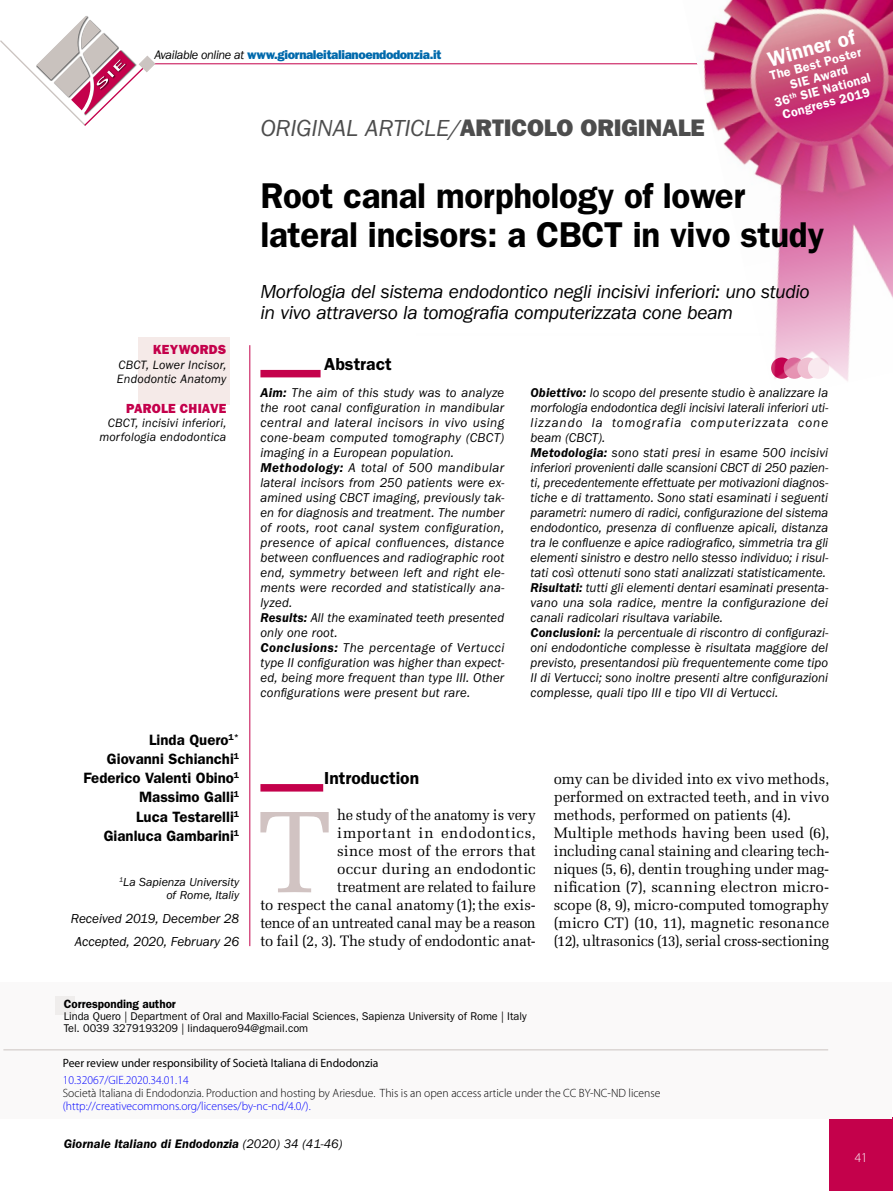
<style>
.page{position:relative;width:893px;height:1191px;background:#fff}
.page>*{position:absolute;margin:0;border:0;box-sizing:border-box;transform-origin:0 0}
.t1{font:116.1px "Melior LT Std";color:#d1c3c2}
.t2{font:600 36px/39px "ITC Franklin Gothic Std";letter-spacing:-.01em;color:#000}
.t3{font:24px "ITC Franklin Gothic Std Hvy";color:#4d4d4d}
.t4{font:600 21px "ITC Franklin Gothic Std";color:#fff}
.t5{font:italic 19.5px/21px "ITC Franklin Gothic Std";letter-spacing:-.02em;color:#000}
.t6{font:600 17.4px "ITC Franklin Gothic Std";color:#000}
.t7{font:15.15px/18px "Melior LT Std";letter-spacing:-.005em;color:#000}
.t8{font:15.15px/18px "Melior LT Std";letter-spacing:-.005em;color:#000;text-align:right;scale:.96 1}
.t9{font:600 15px/19.2px "ITC Franklin Gothic Std";color:#000;text-align:right}
.t10{font:italic 13.5px/23.5px "ITC Franklin Gothic Std";letter-spacing:-.005em;color:#000}
.t11{font:300 13.5px "Myriad Pro";color:#fff}
.t12{font:italic 13.2px/15px "ITC Franklin Gothic Std";letter-spacing:.01em;color:#000}
.t13{font:13.2px "ITC Franklin Gothic Std Hvy";letter-spacing:.015em;color:#c4014b}
.t14{font:600 12.9px/13.5px "ITC Franklin Gothic Std";color:#fff;text-align:center}
.t15{font:12.75px "ITC Franklin Gothic Std Hvy";letter-spacing:-.03em;color:#0069ac}
.t16{font:italic 600 12.75px "ITC Franklin Gothic Std";color:#000}
.t17{font:italic 12.45px/14.2px "ITC Franklin Gothic Std";letter-spacing:.015em;color:#000}
.t18{font:300 12px "Myriad Pro";color:#000}
.t19{font:300 12px "Myriad Pro";color:#00f}
.t20{font:12px "Myriad Pro";color:#000}
.t21{font:italic 12px/13.5px "ITC Franklin Gothic Std";color:#000;text-align:right}
.t22{font:600 12px "ITC Franklin Gothic Std";color:#000}
.t23{font:11.25px/12px "ITC Franklin Gothic Std";color:#000}
.s1{font-family:"ITC Franklin Gothic Std";font-style:italic;color:#000}
.s2{font-family:"ITC Franklin Gothic Std";font-style:italic}
.s3{font-weight:600}
.s4{font-weight:400}
</style>
<div class="page">
<hr style="left:147px;top:64px;width:682px;height:1px;background:#c4014b">
<div style="left:829px;top:1118px;width:64px;height:73px;background:#c4014b"></div>
<svg style="left:0;top:16px;width:155px;height:110px"></svg>
<div style="left:138px;top:337px;width:92px;height:68px;background:#f5eae8"></div>
<div style="left:0;top:982px;width:892px;height:136px;background:#faf9f9"></div>
<hr style="left:3px;top:1049px;width:825px;height:1px;background:#cbc4c1">
<div style="left:55px;top:997px;width:20px;height:18px;background:#efedec"></div>
<hr style="left:250px;top:345px;width:1px;height:601px;background:#c4014b">
<div style="left:260px;top:370px;width:61px;height:7px;background:#c4014b"></div>
<img style="left:682px;top:0;width:211px;height:381px">
<div style="left:260px;top:784px;width:63px;height:7px;background:#c4014b"></div>
<p class="t15" style="left:154px;top:47px;width:288px"><span class="s1">Available online at</span> www.giornaleitalianoendodonzia.it</p>
<h3 class="t3" style="left:260px;top:113px;width:446px"><span class="s2">ORIGINAL ARTICLE/</span>ARTICOLO ORIGINALE</h3>
<h3 class="t4" style="left:765px;top:48px;width:91px;rotate:-15deg">Winner of</h3>
<p class="t14" style="left:766px;top:70px;width:100px;rotate:-15deg">The Best Poster<br>SIE Award<br>36<sup>th</sup> SIE National<br>Congress 2019</p>
<p class="t13" style="left:153px;top:342px;width:75px">KEYWORDS</p>
<p class="t17" style="left:117px;top:357px;width:111px">CBCT, Lower Incisor,<br>Endodontic Anatomy</p>
<p class="t13" style="left:126px;top:401px;width:102px">PAROLE CHIAVE</p>
<p class="t17" style="left:99px;top:416px;width:128px;text-align:right">CBCT, incisivi inferiori, morfologia endodontica</p>
<p class="t9" style="left:83px;top:730px;width:157px">Linda Quero<sup>1*<br></sup>Giovanni Schianchi<sup>1<br></sup>Federico Valenti Obino<sup>1<br></sup>Massimo Galli<sup>1<br></sup>Luca Testarelli<sup>1<br></sup>Gianluca Gambarini<sup>1</sup></p>
<p class="t21" style="left:119px;top:875px;width:121px"><sup>1</sup>La Sapienza University of Rome, Italiy</p>
<p class="t10" style="left:71px;top:906px;width:170px">Received 2019, December 28<br>Accepted, 2020, February 26</p>
<h2 class="t2" style="left:260px;top:176px;width:565px">Root canal morphology of lower lateral incisors: a CBCT in vivo study</h2>
<h3 class="t5" style="left:260px;top:281px;width:551px">Morfologia del sistema endodontico negli incisivi inferiori: uno studio in vivo attraverso la tomografia computerizzata cone beam</h3>
<h3 class="t6" style="left:324px;top:354px;width:69px">Abstract</h3>
<p class="t12" style="left:260px;top:385px;width:245px"><span class="s3">Aim:</span> The aim of this study was to analyze the root canal configuration in mandibular central and lateral incisors in vivo using cone-beam computed tomography (CBCT) imaging in a European population.<br><span class="s3">Methodology:</span> A total of 500 mandibular lateral incisors from 250 patients were ex&shy;amined using CBCT imaging, previously tak&shy;en for diagnosis and treatment. The number of roots, root canal system configuration, presence of apical confluences, distance between confluences and radiographic root end, symmetry between left and right ele&shy;ments were recorded and statistically ana&shy;lyzed.<br><span class="s3">Results:</span> All the examinated teeth presented only one root.<br><span class="s3">Conclusions:</span> The percentage of Vertucci type II configuration was higher than expect&shy;ed, being more frequent than type III. Other configurations were present but rare.</p>
<p class="t12" style="left:530px;top:385px;width:299px"><span class="s3">Obiettivo:</span> lo scopo del presente studio è analizzare la morfologia endodontica degli incisivi laterali inferiori uti&shy;lizzando la tomografia computerizzata cone beam (CBCT).<br><span class="s3">Metodologia:</span> sono stati presi in esame 500 incisivi inferiori provenienti dalle scansioni CBCT di 250 pazien&shy;ti, precedentemente effettuate per motivazioni diagnos&shy;tiche e di trattamento. Sono stati esaminati i seguenti parametri: numero di radici, configurazione del sistema endodontico, presenza di confluenze apicali, distanza tra le confluenze e apice radiografico, simmetria tra gli elementi sinistro e destro nello stesso individuo; i risul&shy;tati così ottenuti sono stati analizzati statisticamente.<br><span class="s3">Risultati:</span> tutti gli elementi dentari esaminati presenta&shy;vano una sola radice, mentre la configurazione dei canali radicolari risultava variabile.<br><span class="s3">Conclusioni:</span> la percentuale di riscontro di configurazi&shy;oni endodontiche complesse è risultata maggiore del previsto, presentandosi più frequentemente come tipo II di Vertucci; sono inoltre presenti altre configurazioni complesse, quali tipo III e tipo VII di Vertucci.</p>
<h3 class="t6" style="left:324px;top:768px;width:96px">Introduction</h3>
<h1 class="t1" style="left:257px;top:784px;width:77px">T</h1>
<p class="t8" style="left:260px;top:806px;width:288px">he study of the anatomy is very important in endodontics,<br>since most of the errors that<br>occur during an endodontic<br>treatment are related to failure<br>to respect the canal anatomy (1); the exis&shy;tence of an untreated canal may be a reason to fail (2, 3). The study of endodontic anat-</p>
<p class="t7" style="left:554px;top:770px;width:277px">omy can be divided into ex vivo methods, performed on extracted teeth, and in vivo methods, performed on patients (4).<br>Multiple methods having been used (6), including canal staining and clearing tech&shy;niques (5, 6), dentin troughing under mag&shy;nification (7), scanning electron micro&shy;scope (8, 9), micro-computed tomography (micro CT) (10, 11), magnetic resonance (12), ultrasonics (13), serial cross-sectioning</p>
<p class="t22" style="left:64px;top:997px;width:114px">Corresponding author</p>
<p class="t23" style="left:64px;top:1010px;width:464px">Linda Quero | Department of Oral and Maxillo-Facial Sciences, Sapienza University of Rome | Italy<br>Tel. 0039 3279193209 | lindaquero94@gmail.com</p>
<p class="t20" style="left:63px;top:1056px;width:317px">Peer review under responsibility of Società Italiana di Endodonzia</p>
<p class="t19" style="left:63px;top:1072px;width:127px">10.32067/GIE.2020.34.01.14</p>
<p class="t18" style="left:63px;top:1085px;width:599px">Società Italiana di Endodonzia. Production and hosting by Ariesdue. This is an open access article under the CC BY-NC-ND license</p>
<p class="t19" style="left:63px;top:1098px;width:249px">(http://creativecommons.org/licenses/by-nc-nd/4.0/).</p>
<p class="t16" style="left:64px;top:1136px;width:280px">Giornale Italiano di Endodonzia <span class="s4">(2020) 34 (41-46)</span></p>
<p class="t11" style="left:855px;top:1149px;width:14px">41</p>
</div>
